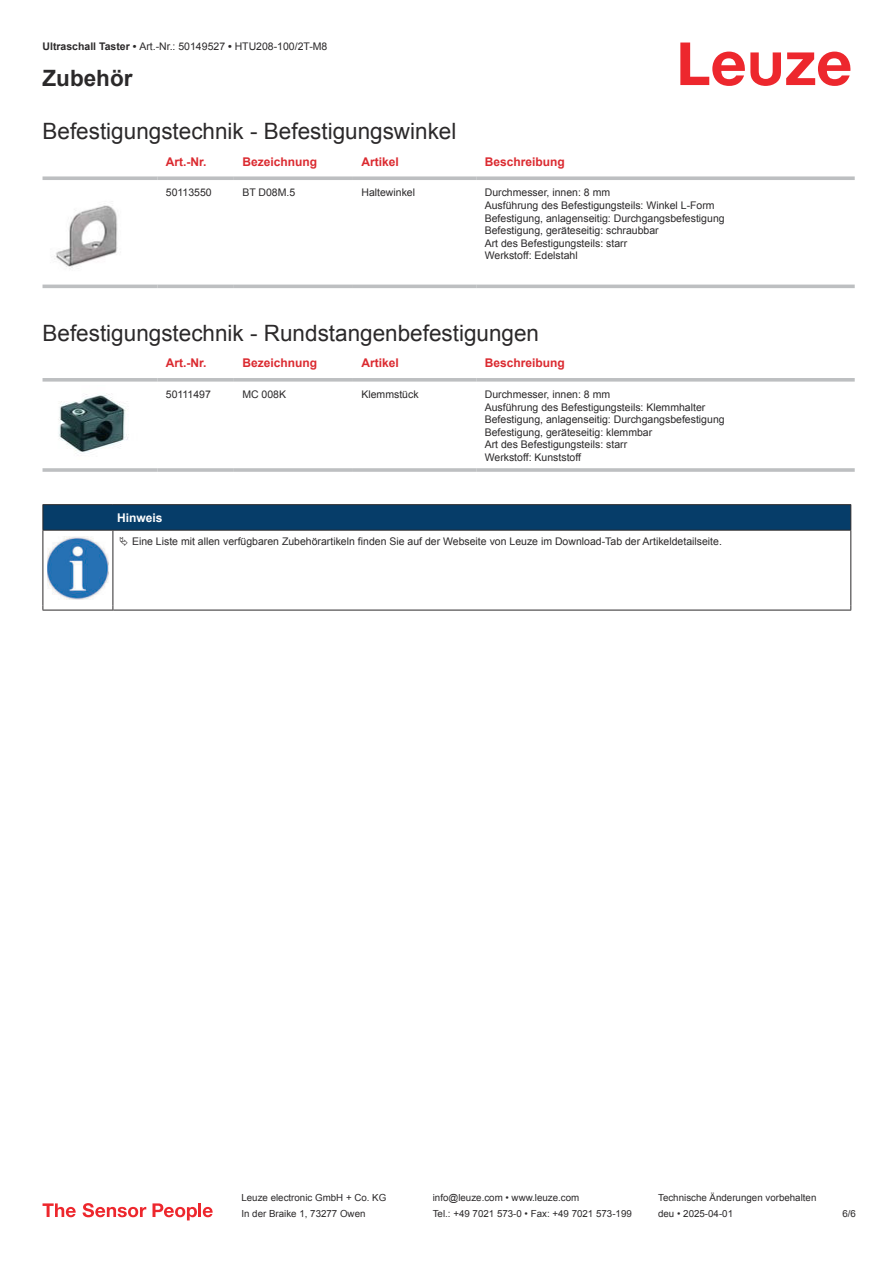
<style>
.page{position:relative;width:893px;height:1263px;background:#fff}
.page>*{position:absolute;margin:0;border:0;box-sizing:border-box;transform-origin:0 0}
.t1{font:22.5px "Arial";color:#2b292a}
.t2{font:700 22.5px "Arial";color:#2b292a}
.t3{font:700 12px "Arial";color:#db2a30}
.t4{font:700 12px "Arial";color:#fff}
.t5{font:10.5px/12.6px "Arial";color:#2b292a}
.t6{font:9.75px "Arial";color:#2b292a}
.s1{font-weight:700}
</style>
<div class="page">
<svg style="left:680px;top:43px;width:170px;height:43px"></svg>
<svg style="left:43px;top:284px;width:812px;height:1px"></svg>
<svg style="left:43px;top:176px;width:114px;height:4px"></svg>
<svg style="left:157px;top:176px;width:77px;height:4px"></svg>
<svg style="left:234px;top:176px;width:119px;height:4px"></svg>
<svg style="left:353px;top:176px;width:123px;height:4px"></svg>
<svg style="left:476px;top:176px;width:379px;height:4px;background:#c4c6c8"></svg>
<hr style="left:43px;top:285px;width:114px;height:3px;background:#bdbfc1">
<hr style="left:157px;top:285px;width:77px;height:3px;background:#bdbfc1">
<hr style="left:234px;top:285px;width:119px;height:3px;background:#bdbfc1">
<hr style="left:353px;top:285px;width:123px;height:3px;background:#bdbfc1">
<hr style="left:476px;top:285px;width:379px;height:3px;background:#bdbfc1">
<img style="left:54px;top:205px;width:64px;height:64px">
<svg style="left:43px;top:378px;width:114px;height:4px"></svg>
<svg style="left:157px;top:378px;width:77px;height:4px"></svg>
<svg style="left:234px;top:378px;width:119px;height:4px"></svg>
<svg style="left:353px;top:378px;width:123px;height:4px"></svg>
<svg style="left:476px;top:378px;width:379px;height:4px;background:#c3c5c7"></svg>
<hr style="left:43px;top:468px;width:114px;height:4px;background:#c3c5c7">
<svg style="left:157px;top:468px;width:77px;height:4px"></svg>
<hr style="left:234px;top:468px;width:119px;height:4px;background:#c4c6c7">
<hr style="left:353px;top:468px;width:123px;height:4px;background:#c3c5c7">
<svg style="left:476px;top:468px;width:379px;height:4px;background:#c3c5c7"></svg>
<img style="left:58px;top:393px;width:71px;height:61px">
<svg style="left:44px;top:531px;width:806px;height:79px"></svg>
<hr style="left:43px;top:504px;width:70px;height:1px;background:#2b292a">
<hr style="left:43px;top:530px;width:70px;height:1px;background:#2b292a">
<hr style="left:113px;top:504px;width:738px;height:1px;background:#2b292a">
<svg style="left:43px;top:505px;width:808px;height:25px;background:#063c67"></svg>
<hr style="left:113px;top:530px;width:738px;height:1px;background:#2b292a">
<hr style="left:43px;top:530px;width:1px;height:76px;background:#2b292a">
<hr style="left:113px;top:530px;width:1px;height:76px;background:#2b292a">
<hr style="left:850px;top:530px;width:1px;height:76px;background:#2b292a">
<hr style="left:43px;top:610px;width:70px;height:1px;background:#2b292a">
<hr style="left:113px;top:610px;width:738px;height:1px;background:#2b292a">
<img style="left:47px;top:537px;width:61px;height:62px">
<div style="left:115px;top:531px;width:734px;height:20px;background:#fff"></div>
<svg style="left:43px;top:1203px;width:33px;height:14px"></svg>
<svg style="left:83px;top:1203px;width:63px;height:14px"></svg>
<svg style="left:153px;top:1203px;width:44px;height:17px"></svg>
<hr style="left:198px;top:1203px;width:3px;height:14px;background:#ed272d">
<svg style="left:203px;top:1207px;width:10px;height:10px"></svg>
<p class="t5" style="left:43px;top:41px;width:286px"><span class="s1">Ultraschall Taster •</span> Art.-Nr.: 50149527 <span class="s1">•</span> HTU208-100/2T-M8</p>
<h1 class="t2" style="left:43px;top:69px;width:92px">Zubehör</h1>
<h1 class="t1" style="left:43px;top:123px;width:415px">Befestigungstechnik - Befestigungswinkel</h1>
<p class="t3" style="left:166px;top:157px;width:42px">Art.-Nr.</p>
<p class="t3" style="left:242px;top:157px;width:76px">Bezeichnung</p>
<p class="t3" style="left:361px;top:157px;width:39px">Artikel</p>
<p class="t3" style="left:485px;top:157px;width:82px">Beschreibung</p>
<p class="t5" style="left:166px;top:187px;width:47px">50113550</p>
<p class="t5" style="left:242px;top:187px;width:54px">BT D08M.5</p>
<p class="t5" style="left:361px;top:187px;width:55px">Haltewinkel</p>
<p class="t5" style="left:485px;top:187px;width:241px">Durchmesser, innen: 8 mm<br>Ausführung des Befestigungsteils: Winkel L-Form Befestigung, anlagenseitig: Durchgangsbefestigung Befestigung, geräteseitig: schraubbar<br>Art des Befestigungsteils: starr<br>Werkstoff: Edelstahl</p>
<h1 class="t1" style="left:43px;top:324px;width:498px">Befestigungstechnik - Rundstangenbefestigungen</h1>
<p class="t3" style="left:166px;top:358px;width:42px">Art.-Nr.</p>
<p class="t3" style="left:242px;top:358px;width:76px">Bezeichnung</p>
<p class="t3" style="left:361px;top:358px;width:39px">Artikel</p>
<p class="t3" style="left:485px;top:358px;width:82px">Beschreibung</p>
<p class="t5" style="left:166px;top:389px;width:47px">50111497</p>
<p class="t5" style="left:242px;top:389px;width:45px">MC 008K</p>
<p class="t5" style="left:361px;top:389px;width:59px">Klemmstück</p>
<p class="t5" style="left:485px;top:389px;width:241px">Durchmesser, innen: 8 mm<br>Ausführung des Befestigungsteils: Klemmhalter Befestigung, anlagenseitig: Durchgangsbefestigung Befestigung, geräteseitig: klemmbar<br>Art des Befestigungsteils: starr<br>Werkstoff: Kunststoff</p>
<p class="t4" style="left:117px;top:513px;width:47px">Hinweis</p>
<p class="t5" style="left:132px;top:536px;width:591px">Eine Liste mit allen verfügbaren Zubehörartikeln finden Sie auf der Webseite von Leuze im Download-Tab der Artikeldetailseite.</p>
<p class="t6" style="left:241px;top:1194px;width:146px">Leuze electronic GmbH + Co. KG</p>
<p class="t6" style="left:433px;top:1194px;width:148px">info@leuze.com • www.leuze.com</p>
<p class="t6" style="left:658px;top:1194px;width:160px">Technische Änderungen vorbehalten</p>
<p class="t6" style="left:241px;top:1210px;width:126px">In der Braike 1, 73277 Owen</p>
<p class="t6" style="left:433px;top:1210px;width:201px">Tel.: +49 7021 573-0 • Fax: +49 7021 573-199</p>
<p class="t6" style="left:658px;top:1210px;width:76px">deu • 2025-04-01</p>
<p class="t6" style="left:842px;top:1210px;width:15px">6 /6</p>
</div>
